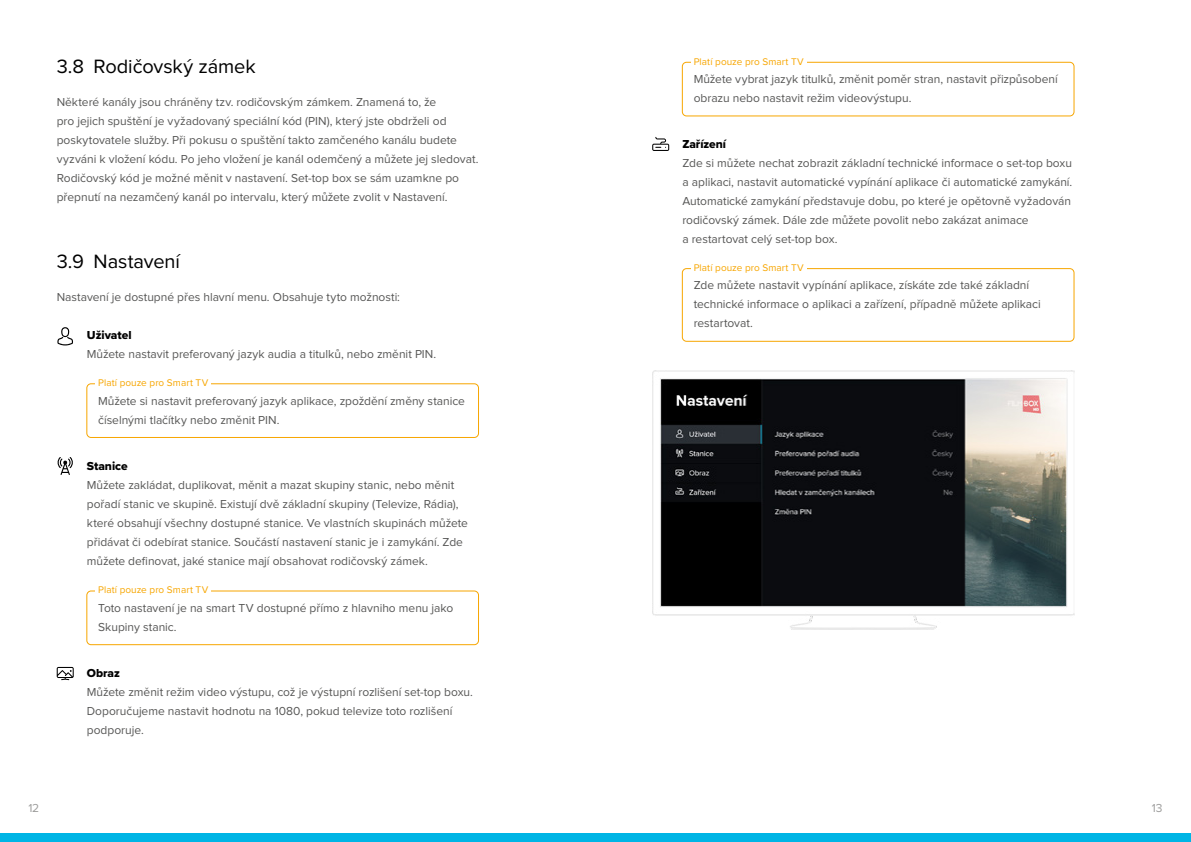
<style>
.page{position:relative;width:1191px;height:842px;background:#fff}
.page>*{position:absolute;margin:0;border:0;box-sizing:border-box;transform-origin:0 0}
.t1{font:20px "Proxima Nova";letter-spacing:-.005em;color:#000}
.t2{font:12px/19px "Proxima Nova";color:#575756}
.t3{font:12px "Proxima Nova Extrabld";letter-spacing:-.005em;color:#000}
.t4{font:12px "Proxima Nova";color:#9d9d9c}
.t5{font:10px "Proxima Nova";letter-spacing:.005em;color:#f7a600}
</style>
<div class="page">
<div style="left:0;top:833px;width:1191px;height:9px;background:#00b5e5"></div>
<div style="left:86px;top:383px;width:393px;height:55px;border:1px solid #f7a600;border-radius:4px"></div>
<div style="left:682px;top:62px;width:392px;height:54px;border:1px solid #f7a600;border-radius:4px"></div>
<div style="left:86px;top:590px;width:393px;height:55px;border:1px solid #f7a600;border-radius:4px"></div>
<div style="left:682px;top:268px;width:392px;height:74px;border:1px solid #f7a600;border-radius:4px"></div>
<div style="left:95px;top:378px;width:116px;height:10px;background:#fff"></div>
<div style="left:691px;top:57px;width:115px;height:10px;background:#fff"></div>
<div style="left:95px;top:585px;width:116px;height:10px;background:#fff"></div>
<div style="left:691px;top:263px;width:115px;height:10px;background:#fff"></div>
<svg style="left:57px;top:667px;width:17px;height:13px"></svg>
<svg style="left:57px;top:457px;width:16px;height:18px"></svg>
<svg style="left:57px;top:327px;width:16px;height:18px"></svg>
<svg style="left:652px;top:137px;width:17px;height:14px"></svg>
<img style="left:652px;top:370px;width:422px;height:260px">
<h1 class="t1" style="left:57px;top:57px;width:200px">3.8 Rodičovský zámek</h1>
<p class="t2" style="left:57px;top:93px;width:423px">Některé kanály jsou chráněny tzv. rodičovským zámkem. Znamená to, že<br>pro jejich spuštění je vyžadovaný speciální kód (PIN), který jste obdrželi od poskytovatele služby. Při pokusu o spuštění takto zamčeného kanálu budete vyzváni k vložení kódu. Po jeho vložení je kanál odemčený a můžete jej sledovat.<br>Rodičovský kód je možné měnit v nastavení. Set-top box se sám uzamkne po přepnutí na nezamčený kanál po intervalu, který můžete zvolit v Nastavení.</p>
<h1 class="t1" style="left:57px;top:252px;width:125px">3.9 Nastavení</h1>
<p class="t2" style="left:57px;top:288px;width:345px">Nastavení je dostupné přes hlavní menu. Obsahuje tyto možnosti:</p>
<p class="t3" style="left:87px;top:327px;width:46px">Uživatel</p>
<p class="t2" style="left:87px;top:345px;width:351px">Můžete nastavit preferovaný jazyk audia a titulků, nebo změnit PIN.</p>
<p class="t5" style="left:98px;top:378px;width:112px">Platí pouze pro Smart TV</p>
<p class="t2" style="left:98px;top:392px;width:368px">Můžete si nastavit preferovaný jazyk aplikace, zpoždění změny stanice číselnými tlačítky nebo změnit PIN.</p>
<p class="t3" style="left:87px;top:457px;width:42px">Stanice</p>
<p class="t2" style="left:87px;top:476px;width:382px">Můžete zakládat, duplikovat, měnit a mazat skupiny stanic, nebo měnit pořadí stanic ve skupině. Existují dvě základní skupiny (Televize, Rádia), které obsahují všechny dostupné stanice. Ve vlastních skupinách můžete přidávat či odebírat stanice. Součástí nastavení stanic je i zamykání. Zde můžete definovat, jaké stanice mají obsahovat rodičovský zámek.</p>
<p class="t5" style="left:98px;top:585px;width:112px">Platí pouze pro Smart TV</p>
<p class="t2" style="left:98px;top:599px;width:357px">Toto nastavení je na smart TV dostupné přímo z hlavniho menu jako<br>Skupiny stanic.</p>
<p class="t3" style="left:87px;top:664px;width:35px">Obraz</p>
<p class="t2" style="left:87px;top:683px;width:387px">Můžete změnit režim video výstupu, což je výstupní rozlišení set-top boxu.<br>Doporučujeme nastavit hodnotu na 1080, pokud televize toto rozlišení podporuje.</p>
<p class="t5" style="left:693px;top:57px;width:112px">Platí pouze pro Smart TV</p>
<p class="t2" style="left:693px;top:70px;width:366px">Můžete vybrat jazyk titulků, změnit poměr stran, nastavit přizpůsobení obrazu nebo nastavit režim videovýstupu.</p>
<p class="t3" style="left:682px;top:135px;width:45px">Zařízení</p>
<p class="t2" style="left:682px;top:154px;width:391px">Zde si můžete nechat zobrazit základní technické informace o set-top boxu a aplikaci, nastavit automatické vypínání aplikace či automatické zamykání.<br>Automatické zamykání představuje dobu, po které je opětovně vyžadován rodičovský zámek. Dále zde můžete povolit nebo zakázat animace<br>a restartovat celý set-top box.</p>
<p class="t5" style="left:693px;top:263px;width:112px">Platí pouze pro Smart TV</p>
<p class="t2" style="left:693px;top:276px;width:349px">Zde můžete nastavit vypínání aplikace, získáte zde také základní technické informace o aplikaci a zařízení, případně můžete aplikaci restartovat.</p>
<p class="t4" style="left:28px;top:802px;width:12px">12</p>
<p class="t4" style="left:1151px;top:802px;width:12px">13</p>
</div>
